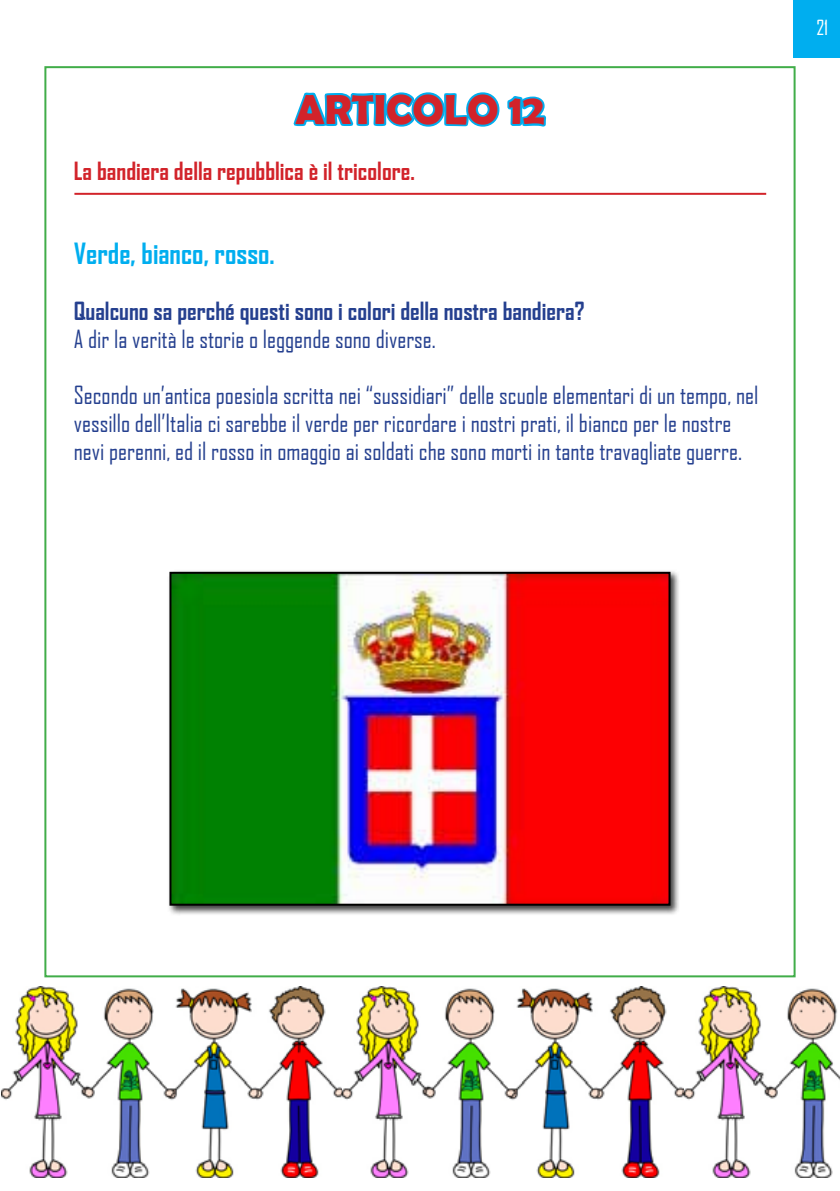
<style>
.page{position:relative;width:840px;height:1191px;background:#fff}
.page>*{position:absolute;margin:0;border:0;box-sizing:border-box;transform-origin:0 0}
.t1{font:700 42px "Berlin Sans FB Demi";color:#d2232a}
.t2{font:700 28px "Agency FB";color:#00aeef}
.t3{font:24px/28px "Agency FB";color:#25408f}
.t4{font:700 24px "Agency FB";color:#25408f}
.t5{font:700 24px "Agency FB";color:#d2232a}
.t6{font:20px "Agency FB";color:#fff}
</style>
<div class="page">
<div style="left:792px;top:0;width:47px;height:58px;background:#00aeef"></div>
<img style="left:2px;top:986px;width:837px;height:191px">
<svg style="left:291px;top:66px;width:256px;height:127px"></svg>
<hr style="left:74px;top:193px;width:691px;height:2px;background:#d2232a">
<div style="left:167px;top:569px;width:513px;height:347px;background:#000;opacity:.75"></div>
<img style="left:172px;top:575px;width:495px;height:327px">
<div style="left:169px;top:572px;width:501px;height:333px;border:2px solid #000"></div>
<h1 class="t1" style="left:295px;top:85px;width:250px">ARTICOLO 12</h1>
<p class="t5" style="left:74px;top:156px;width:342px">La bandiera della repubblica è il tricolore.</p>
<p class="t2" style="left:74px;top:236px;width:202px">Verde, bianco, rosso.</p>
<p class="t4" style="left:74px;top:296px;width:512px">Qualcuno sa perché questi sono i colori della nostra bandiera?</p>
<p class="t3" style="left:74px;top:324px;width:363px">A dir la verità le storie o leggende sono diverse.</p>
<p class="t3" style="left:74px;top:380px;width:685px">Secondo un’antica poesiola scritta nei “sussidiari” delle scuole elementari di un tempo, nel vessillo dell’Italia ci sarebbe il verde per ricordare i nostri prati, il bianco per le nostre nevi perenni, ed il rosso in omaggio ai soldati che sono morti in tante travagliate guerre.</p>
<p class="t6" style="left:816px;top:15px;width:13px">21</p>
</div>
